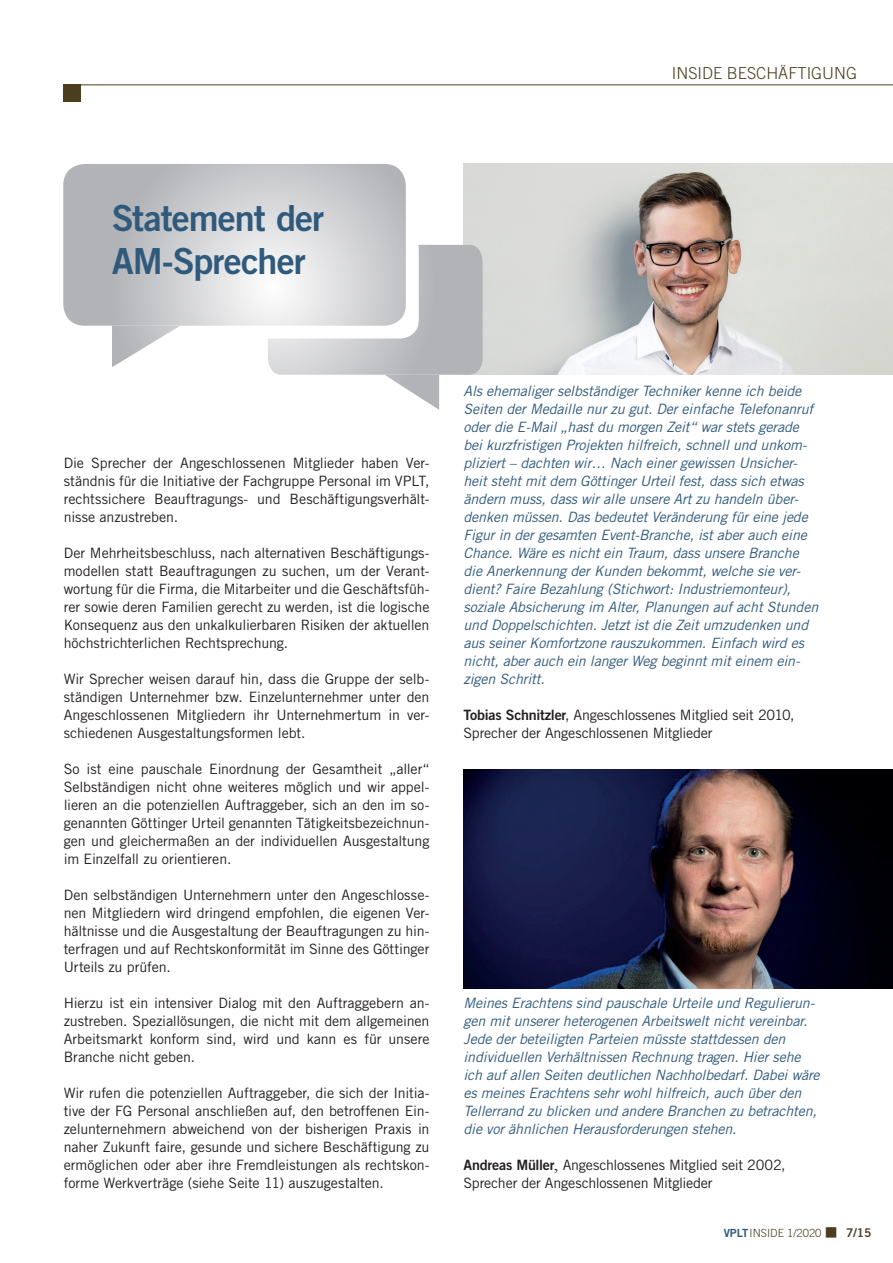
<style>
.page{position:relative;width:893px;height:1263px;background:#fff}
.page>*{position:absolute;margin:0;border:0;box-sizing:border-box;transform-origin:0 0}
.t1{font:36px/43.2px "Trade Gothic LT Std Bd 2";letter-spacing:-.025em;color:#305a7c}
.t2{font:300 16.5px "Trade Gothic LT Std";color:#4a3e1f}
.t3{font:14.25px/18px "Trade Gothic LT Std";letter-spacing:-.01em;color:#231f20;text-align:justify}
.t4{font:italic 14.25px/18px "Trade Gothic LT Std";letter-spacing:-.01em;color:#305a7c}
.t5{font:300 11.25px "Trade Gothic LT Std";color:#4a3e1f}
.s1{font-family:"Trade Gothic LT Std Bd 2"}
.s2{font-family:"Times New Roman";font-size:18px}
.s3{font-family:"Trade Gothic LT Std Bd 2";font-weight:400;color:#305a7c}
.s4{font-family:"Trade Gothic LT Std Bd 2";font-weight:400;font-size:12px}
.s5{font-family:"Trade Gothic LT Std Bd 2";font-weight:400;font-size:12px;color:#504423}
</style>
<div class="page">
<img style="left:463px;top:164px;width:430px;height:210px">
<svg style="left:268px;top:245px;width:215px;height:165px"></svg>
<div style="left:121px;top:196px;width:298px;height:142px;background:#fff;border-radius:19px"></div>
<svg style="left:63px;top:164px;width:343px;height:162px;background:#cccdcf"></svg>
<svg style="left:112px;top:326px;width:68px;height:41px"></svg>
<hr style="left:64px;top:84px;width:829px;height:1px;background:#4a3e1f">
<div style="left:64px;top:84px;width:17px;height:17px;background:#4a3e1f"></div>
<img style="left:463px;top:770px;width:430px;height:219px">
<p class="t2" style="left:672px;top:64px;width:187px">INSIDE BESCHÄFTIGUNG</p>
<h1 class="t1" style="left:112px;top:196px;width:214px">Statement der<br>AM-Sprecher</h1>
<p class="t3" style="left:64px;top:454px;width:367px">Die Sprecher der Angeschlossenen Mitglieder haben Ver&shy;ständnis für die Initiative der Fachgruppe Personal im VPLT, rechtssichere Beauftragungs- und Beschäftigungsverhält&shy;nisse anzustreben.</p>
<p class="t3" style="left:64px;top:544px;width:367px">Der Mehrheitsbeschluss, nach alternativen Beschäftigungs&shy;modellen statt Beauftragungen zu suchen, um der Verant&shy;wortung für die Firma, die Mitarbeiter und die Geschäftsfüh&shy;rer sowie deren Familien gerecht zu werden, ist die logische Konsequenz aus den unkalkulierbaren Risiken der aktuellen höchstrichterlichen Rechtsprechung.</p>
<p class="t3" style="left:64px;top:670px;width:367px">Wir Sprecher weisen darauf hin, dass die Gruppe der selb&shy;ständigen Unternehmer bzw. Einzelunternehmer unter den Angeschlossenen Mitgliedern ihr Unternehmertum in ver&shy;schiedenen Ausgestaltungsformen lebt.</p>
<p class="t3" style="left:64px;top:760px;width:367px">So ist eine pauschale Einordnung der Gesamtheit „aller“ Selbständigen nicht ohne weiteres möglich und wir appel&shy;lieren an die potenziellen Auftraggeber, sich an den im so&shy;genannten Göttinger Urteil genannten Tätigkeitsbezeichnun&shy;gen und gleichermaßen an der individuellen Ausgestaltung im Einzelfall zu orientieren.</p>
<p class="t3" style="left:64px;top:886px;width:367px">Den selbständigen Unternehmern unter den Angeschlosse&shy;nen Mitgliedern wird dringend empfohlen, die eigenen Ver&shy;hältnisse und die Ausgestaltung der Beauftragungen zu hin&shy;terfragen und auf Rechtskonformität im Sinne des Göttinger Urteils zu prüfen.</p>
<p class="t3" style="left:64px;top:994px;width:367px">Hierzu ist ein intensiver Dialog mit den Auftraggebern an&shy;zustreben. Speziallösungen, die nicht mit dem allgemeinen Arbeitsmarkt konform sind, wird und kann es für unsere Branche nicht geben.</p>
<p class="t3" style="left:64px;top:1084px;width:367px">Wir rufen die potenziellen Auftraggeber, die sich der Initia&shy;tive der FG Personal anschließen auf, den betroffenen Ein&shy;zelunternehmern abweichend von der bisherigen Praxis in naher Zukunft faire, gesunde und sichere Beschäftigung zu ermöglichen oder aber ihre Fremdleistungen als rechtskon&shy;forme Werkverträge (siehe Seite 11) auszugestalten.</p>
<p class="t4" style="left:463px;top:382px;width:356px">Als ehemaliger selbständiger Techniker kenne ich beide Seiten der Medaille nur zu gut. Der einfache Telefonanruf oder die E-Mail „hast du morgen Zeit“ war stets gerade bei kurzfristigen Projekten hilfreich, schnell und unkom&shy;pliziert – dachten wir… Nach einer gewissen Unsicher&shy;heit steht mit dem Göttinger Urteil fest, dass sich etwas ändern muss, dass wir alle unsere Art zu handeln über&shy;denken müssen. Das bedeutet Veränderung für eine jede Figur in der gesamten Event-Branche, ist aber auch eine Chance. Wäre es nicht ein Traum, dass unsere Branche die Anerkennung der Kunden bekommt, welche sie ver&shy;dient? Faire Bezahlung (Stichwort: Industriemonteur), soziale Absicherung im Alter, Planungen auf acht Stunden und Doppelschichten. Jetzt ist die Zeit umzudenken und aus seiner Komfortzone rauszukommen. Einfach wird es nicht, aber auch ein langer Weg beginnt mit einem ein&shy;zigen Schritt.</p>
<p class="t3" style="left:463px;top:706px;width:333px"><span class="s1">Tobias Schnitzler</span>, Angeschlossenes Mitglied seit 2010,<br>Sprecher der Angeschlossenen Mitglieder</p>
<p class="t4" style="left:463px;top:994px;width:358px">Meines Erachtens sind pauschale Urteile und Regulierun&shy;gen mit unserer heterogenen Arbeitswelt nicht vereinbar.<br>Jede der beteiligten Parteien müsste stattdessen den individuellen Verhältnissen Rechnung tragen. Hier sehe ich auf allen Seiten deutlichen Nachholbedarf. Dabei wäre es meines Erachtens sehr wohl hilfreich, auch über den Tellerrand zu blicken und andere Branchen zu betrachten, die vor ähnlichen Herausforderungen stehen.</p>
<p class="t3" style="left:463px;top:1156px;width:324px"><span class="s1">Andreas Müller</span><span class="s2">,</span> Angeschlossenes Mitglied seit 2002,<br>Sprecher der Angeschlossenen Mitglieder</p>
<p class="t5" style="left:724px;top:1227px;width:149px"><span class="s3">VPLT</span>INSIDE 1/2020 ■ <span class="s4">7/</span><span class="s5">15</span></p>
</div>
